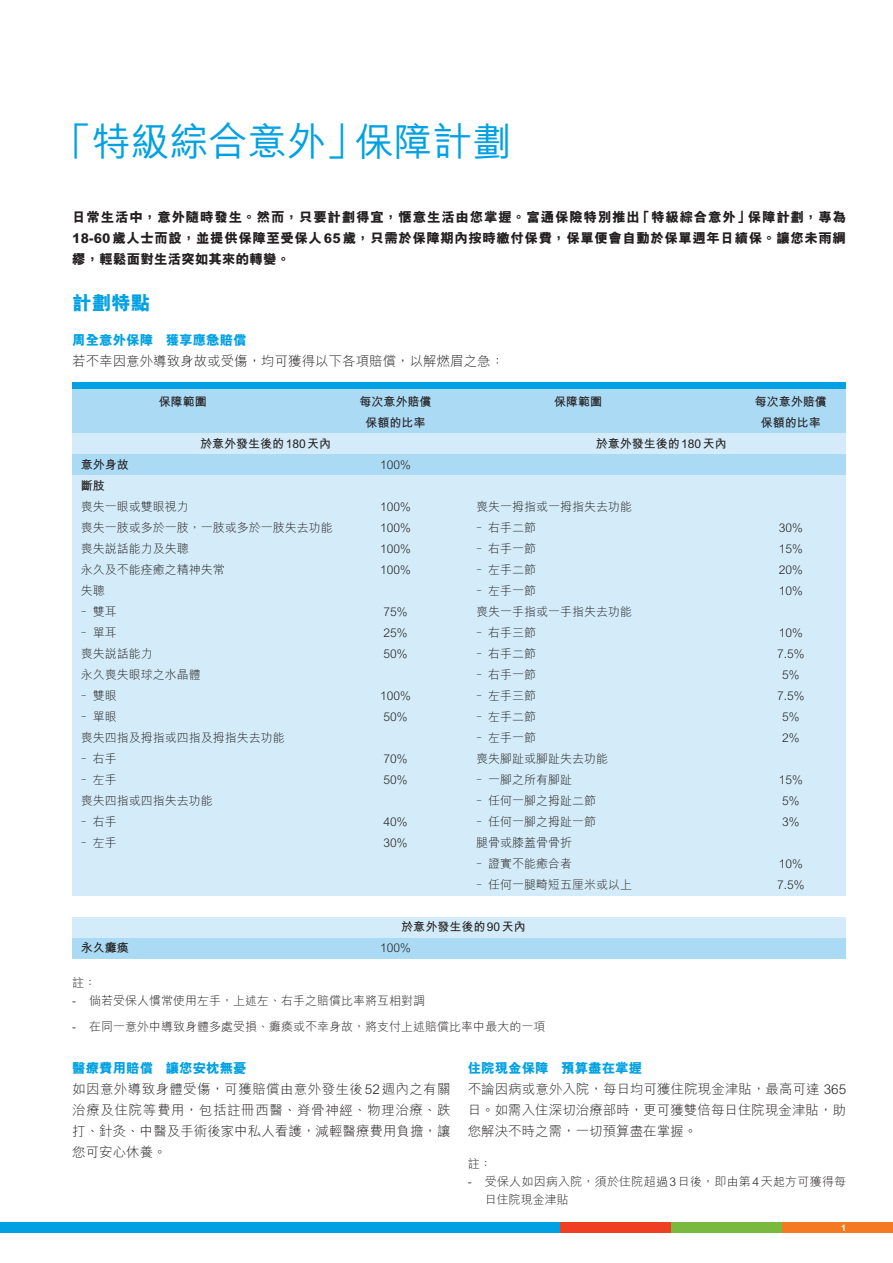
<style>
.page{position:relative;width:893px;height:1263px;background:#fff}
.page>*{position:absolute;margin:0;border:0;box-sizing:border-box;transform-origin:0 0}
.Chi_Title_26pt_blue{font:500 39px "M Hei HK";color:#00a1e3}
.Chi_Sub_headline_9pt{font:800 19.5px "M Hei HK";color:#00a1e3}
.Chi_Text_Black_9pt_1{font:300 13.5px/21px "M Hei HK";color:#231f20;text-align:justify}
.Chi_Text_Black_9pt_1-2{font:800 13.5px/21px "M Hei HK";letter-spacing:.04em;color:#231f20;text-align:justify}
.Chi_Sub_headline_9pt-2{font:800 13.5px "M Hei HK";color:#00a1e3}
.Chi_Text_Black_9pt_1-3{font:300 12px "M Hei HK";color:#231f20}
.Chi_Text_Black_9pt_1-4{font:700 12px/21px "M Hei HK";color:#231f20;text-align:center}
.Chi_Caption_8pt_12_L{font:300 12px "M Hei HK";color:#231f20}
.Chi_Caption_8pt_12_L-2{font:300 12px/18px "M Hei HK";letter-spacing:.02em;color:#231f20}
.Page_No-Arial_Bold_R{font:700 9px "Arial";color:#fff}
</style>
<div class="page">
<div style="left:559px;top:1222px;width:112px;height:11px;background:#ef3e22"></div>
<div style="left:671px;top:1222px;width:111px;height:11px;background:#79ba3e"></div>
<div style="left:782px;top:1222px;width:111px;height:11px;background:#f47921"></div>
<div style="left:0;top:1222px;width:559px;height:11px;background:#00a1e3"></div>
<div style="left:72px;top:385px;width:774px;height:498px;background:#aadaf4"></div>
<div style="left:72px;top:434px;width:774px;height:20px;background:#d4ecf9"></div>
<div style="left:72px;top:383px;width:774px;height:6px;background:#00a1e3"></div>
<div style="left:72px;top:475px;width:774px;height:421px;background:#d4ecf9"></div>
<div style="left:72px;top:918px;width:774px;height:20px;background:#d4ecf9"></div>
<div style="left:72px;top:938px;width:774px;height:20px;background:#aadaf4"></div>
<p class="Chi_Title_26pt_blue" style="left:53px;top:113px;width:460px">「特級綜合意外」保障計劃</p>
<p class="Chi_Text_Black_9pt_1-2" style="left:72px;top:207px;width:776px">日常生活中，意外隨時發生。然而，只要計劃得宜，愜意生活由您掌握。富通保險特別推出「特級綜合意外」保障計劃，專為18-60歲人士而設，並提供保障至受保人65歲，只需於保障期內按時繳付保費，保單便會自動於保單週年日續保。讓您未雨綢繆，輕鬆面對生活突如其來的轉變。</p>
<p class="Chi_Sub_headline_9pt" style="left:72px;top:293px;width:79px">計劃特點</p>
<p class="Chi_Sub_headline_9pt-2" style="left:72px;top:333px;width:176px">周全意外保障 獲享應急賠償</p>
<p class="Chi_Text_Black_9pt_1" style="left:72px;top:350px;width:433px">若不幸因意外導致身故或受傷，均可獲得以下各項賠償，以解燃眉之急：</p>
<p class="Chi_Text_Black_9pt_1-4" style="left:159px;top:390px;width:49px">保障範圍</p>
<p class="Chi_Text_Black_9pt_1-4" style="left:359px;top:390px;width:73px">每次意外賠償保額的比率</p>
<p class="Chi_Text_Black_9pt_1-4" style="left:200px;top:432px;width:133px">於意外發生後的180天內</p>
<p class="Chi_Text_Black_9pt_1-4" style="left:81px;top:453px;width:49px">意外身故</p>
<p class="Chi_Text_Black_9pt_1-3" style="left:380px;top:459px;width:32px">100%</p>
<p class="Chi_Text_Black_9pt_1-4" style="left:81px;top:474px;width:25px">斷肢</p>
<p class="Chi_Text_Black_9pt_1-3" style="left:81px;top:501px;width:109px">喪失一眼或雙眼視力</p>
<p class="Chi_Text_Black_9pt_1-3" style="left:380px;top:501px;width:32px">100%</p>
<p class="Chi_Text_Black_9pt_1-3" style="left:81px;top:522px;width:254px">喪失一肢或多於一肢，一肢或多於一肢失去功能</p>
<p class="Chi_Text_Black_9pt_1-3" style="left:380px;top:522px;width:32px">100%</p>
<p class="Chi_Text_Black_9pt_1-3" style="left:81px;top:543px;width:109px">喪失說話能力及失聰</p>
<p class="Chi_Text_Black_9pt_1-3" style="left:380px;top:543px;width:32px">100%</p>
<p class="Chi_Text_Black_9pt_1-3" style="left:81px;top:564px;width:146px">永久及不能痊癒之精神失常</p>
<p class="Chi_Text_Black_9pt_1-3" style="left:380px;top:564px;width:32px">100%</p>
<p class="Chi_Text_Black_9pt_1-3" style="left:81px;top:585px;width:25px">失聰</p>
<p class="Chi_Text_Black_9pt_1-3" style="left:81px;top:606px;width:37px">﹣雙耳</p>
<p class="Chi_Text_Black_9pt_1-3" style="left:383px;top:606px;width:26px">75%</p>
<p class="Chi_Text_Black_9pt_1-3" style="left:81px;top:627px;width:37px">﹣單耳</p>
<p class="Chi_Text_Black_9pt_1-3" style="left:383px;top:627px;width:26px">25%</p>
<p class="Chi_Text_Black_9pt_1-3" style="left:81px;top:648px;width:73px">喪失說話能力</p>
<p class="Chi_Text_Black_9pt_1-3" style="left:383px;top:648px;width:26px">50%</p>
<p class="Chi_Text_Black_9pt_1-3" style="left:81px;top:669px;width:122px">永久喪失眼球之水晶體</p>
<p class="Chi_Text_Black_9pt_1-3" style="left:81px;top:690px;width:37px">﹣雙眼</p>
<p class="Chi_Text_Black_9pt_1-3" style="left:380px;top:690px;width:32px">100%</p>
<p class="Chi_Text_Black_9pt_1-3" style="left:81px;top:711px;width:37px">﹣單眼</p>
<p class="Chi_Text_Black_9pt_1-3" style="left:383px;top:711px;width:26px">50%</p>
<p class="Chi_Text_Black_9pt_1-3" style="left:81px;top:732px;width:206px">喪失四指及拇指或四指及拇指失去功能</p>
<p class="Chi_Text_Black_9pt_1-3" style="left:81px;top:753px;width:37px">﹣右手</p>
<p class="Chi_Text_Black_9pt_1-3" style="left:383px;top:753px;width:26px">70%</p>
<p class="Chi_Text_Black_9pt_1-3" style="left:81px;top:774px;width:37px">﹣左手</p>
<p class="Chi_Text_Black_9pt_1-3" style="left:383px;top:774px;width:26px">50%</p>
<p class="Chi_Text_Black_9pt_1-3" style="left:81px;top:795px;width:134px">喪失四指或四指失去功能</p>
<p class="Chi_Text_Black_9pt_1-3" style="left:81px;top:816px;width:37px">﹣右手</p>
<p class="Chi_Text_Black_9pt_1-3" style="left:383px;top:816px;width:26px">40%</p>
<p class="Chi_Text_Black_9pt_1-3" style="left:81px;top:837px;width:37px">﹣左手</p>
<p class="Chi_Text_Black_9pt_1-3" style="left:383px;top:837px;width:26px">30%</p>
<p class="Chi_Text_Black_9pt_1-4" style="left:554px;top:390px;width:49px">保障範圍</p>
<p class="Chi_Text_Black_9pt_1-4" style="left:755px;top:390px;width:73px">每次意外賠償保額的比率</p>
<p class="Chi_Text_Black_9pt_1-4" style="left:596px;top:432px;width:133px">於意外發生後的180天內</p>
<p class="Chi_Text_Black_9pt_1-3" style="left:476px;top:501px;width:157px">喪失一拇指或一拇指失去功能</p>
<p class="Chi_Text_Black_9pt_1-3" style="left:476px;top:522px;width:61px">﹣右手二節</p>
<p class="Chi_Text_Black_9pt_1-3" style="left:779px;top:522px;width:26px">30%</p>
<p class="Chi_Text_Black_9pt_1-3" style="left:476px;top:543px;width:61px">﹣右手一節</p>
<p class="Chi_Text_Black_9pt_1-3" style="left:779px;top:543px;width:26px">15%</p>
<p class="Chi_Text_Black_9pt_1-3" style="left:476px;top:564px;width:61px">﹣左手二節</p>
<p class="Chi_Text_Black_9pt_1-3" style="left:779px;top:564px;width:26px">20%</p>
<p class="Chi_Text_Black_9pt_1-3" style="left:476px;top:585px;width:61px">﹣左手一節</p>
<p class="Chi_Text_Black_9pt_1-3" style="left:779px;top:585px;width:26px">10%</p>
<p class="Chi_Text_Black_9pt_1-3" style="left:476px;top:606px;width:157px">喪失一手指或一手指失去功能</p>
<p class="Chi_Text_Black_9pt_1-3" style="left:476px;top:627px;width:61px">﹣右手三節</p>
<p class="Chi_Text_Black_9pt_1-3" style="left:779px;top:627px;width:26px">10%</p>
<p class="Chi_Text_Black_9pt_1-3" style="left:476px;top:648px;width:61px">﹣右手二節</p>
<p class="Chi_Text_Black_9pt_1-3" style="left:777px;top:648px;width:29px">7.5%</p>
<p class="Chi_Text_Black_9pt_1-3" style="left:476px;top:669px;width:61px">﹣右手一節</p>
<p class="Chi_Text_Black_9pt_1-3" style="left:782px;top:669px;width:19px">5%</p>
<p class="Chi_Text_Black_9pt_1-3" style="left:476px;top:690px;width:61px">﹣左手三節</p>
<p class="Chi_Text_Black_9pt_1-3" style="left:777px;top:690px;width:29px">7.5%</p>
<p class="Chi_Text_Black_9pt_1-3" style="left:476px;top:711px;width:61px">﹣左手二節</p>
<p class="Chi_Text_Black_9pt_1-3" style="left:782px;top:711px;width:19px">5%</p>
<p class="Chi_Text_Black_9pt_1-3" style="left:476px;top:732px;width:61px">﹣左手一節</p>
<p class="Chi_Text_Black_9pt_1-3" style="left:782px;top:732px;width:19px">2%</p>
<p class="Chi_Text_Black_9pt_1-3" style="left:476px;top:753px;width:133px">喪失腳趾或腳趾失去功能</p>
<p class="Chi_Text_Black_9pt_1-3" style="left:476px;top:774px;width:97px">﹣一腳之所有腳趾</p>
<p class="Chi_Text_Black_9pt_1-3" style="left:779px;top:774px;width:26px">15%</p>
<p class="Chi_Text_Black_9pt_1-3" style="left:476px;top:795px;width:121px">﹣任何一腳之拇趾二節</p>
<p class="Chi_Text_Black_9pt_1-3" style="left:782px;top:795px;width:19px">5%</p>
<p class="Chi_Text_Black_9pt_1-3" style="left:476px;top:816px;width:121px">﹣任何一腳之拇趾一節</p>
<p class="Chi_Text_Black_9pt_1-3" style="left:782px;top:816px;width:19px">3%</p>
<p class="Chi_Text_Black_9pt_1-3" style="left:476px;top:837px;width:97px">腿骨或膝蓋骨骨折</p>
<p class="Chi_Text_Black_9pt_1-3" style="left:476px;top:858px;width:97px">﹣證實不能癒合者</p>
<p class="Chi_Text_Black_9pt_1-3" style="left:779px;top:858px;width:26px">10%</p>
<p class="Chi_Text_Black_9pt_1-3" style="left:476px;top:879px;width:157px">﹣任何一腿畸短五厘米或以上</p>
<p class="Chi_Text_Black_9pt_1-3" style="left:777px;top:879px;width:29px">7.5%</p>
<p class="Chi_Text_Black_9pt_1-4" style="left:401px;top:915px;width:126px">於意外發生後的90天內</p>
<p class="Chi_Text_Black_9pt_1-4" style="left:81px;top:936px;width:49px">永久癱瘓</p>
<p class="Chi_Text_Black_9pt_1-3" style="left:380px;top:942px;width:32px">100%</p>
<p class="Chi_Caption_8pt_12_L" style="left:72px;top:976px;width:25px">註：</p>
<p class="Chi_Caption_8pt_12_L" style="left:72px;top:994px;width:355px">- 倘若受保人慣常使用左手，上述左、右手之賠償比率將互相對調</p>
<p class="Chi_Caption_8pt_12_L" style="left:72px;top:1021px;width:475px">- 在同一意外中導致身體多處受損、癱瘓或不幸身故，將支付上述賠償比率中最大的一項</p>
<p class="Chi_Sub_headline_9pt-2" style="left:72px;top:1061px;width:176px">醫療費用賠償 讓您安枕無憂</p>
<p class="Chi_Text_Black_9pt_1" style="left:72px;top:1078px;width:380px">如因意外導致身體受傷，可獲賠償由意外發生後52週內之有關治療及住院等費用，包括註冊西醫、脊骨神經、物理治療、跌打、針灸、中醫及手術後家中私人看護，減輕醫療費用負擔，讓您可安心休養。</p>
<p class="Chi_Sub_headline_9pt-2" style="left:468px;top:1061px;width:176px">住院現金保障 預算盡在掌握</p>
<p class="Chi_Text_Black_9pt_1" style="left:468px;top:1078px;width:380px">不論因病或意外入院，每日均可獲住院現金津貼，最高可達 365日。如需入住深切治療部時，更可獲雙倍每日住院現金津貼，助您解決不時之需，一切預算盡在掌握。</p>
<p class="Chi_Caption_8pt_12_L" style="left:468px;top:1158px;width:25px">註：</p>
<p class="Chi_Caption_8pt_12_L-2" style="left:485px;top:1172px;width:363px;text-indent:-17px">- 受保人如因病入院，須於住院超過3日後，即由第4天起方可獲得每日住院現金津貼</p>
<p class="Page_No-Arial_Bold_R" style="left:841px;top:1222px;width:7px">1</p>
</div>
